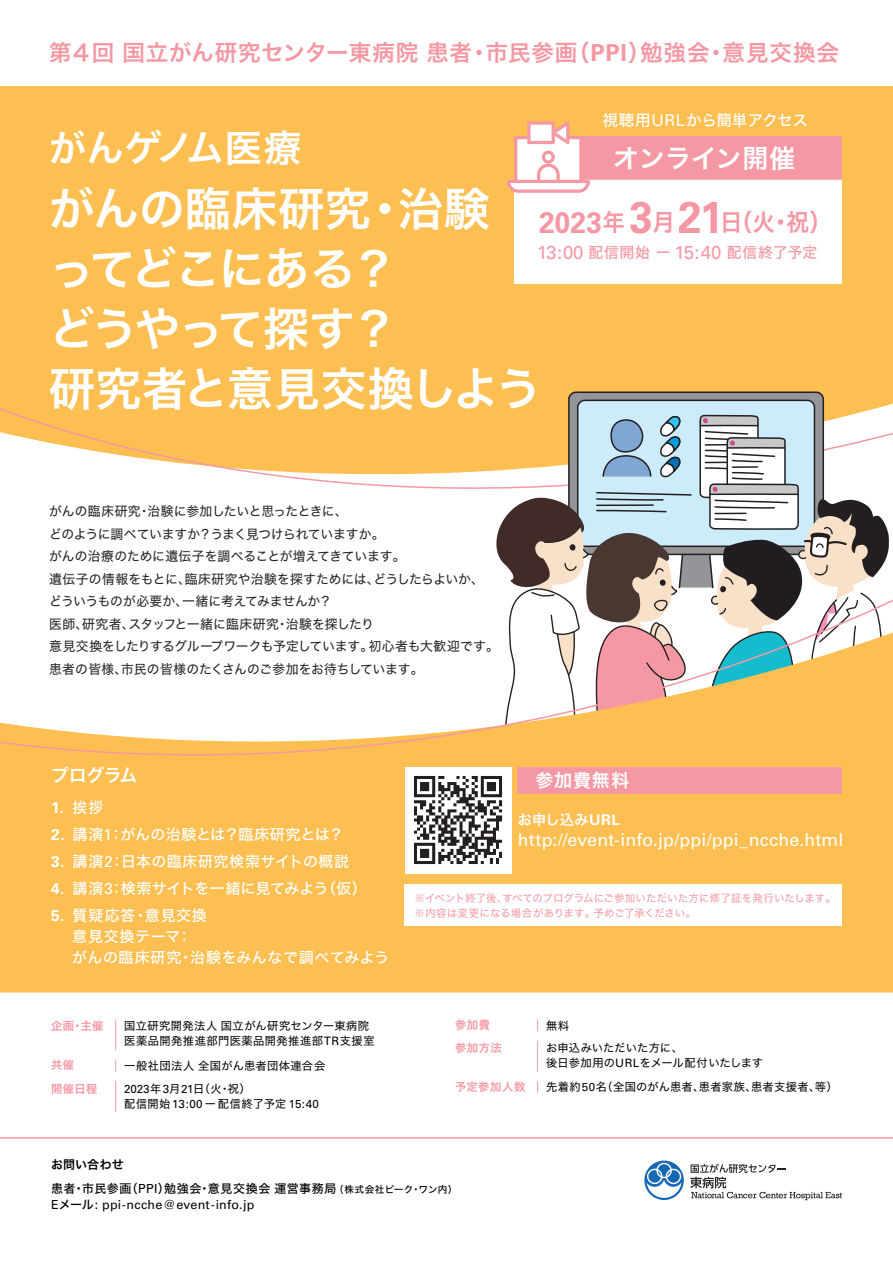
<style>
.page{position:relative;width:893px;height:1263px;background:#fff}
.page>*{position:absolute;margin:0;border:0;box-sizing:border-box;transform-origin:0 0}
.t1{font:45.9px/60px "Hira Kaku Pro W6";letter-spacing:-.015em;color:#fff}
.t2{font:37.2px "Hira Kaku Pro W6";letter-spacing:.01em;color:#fff}
.t3{font:25.95px "Hira Kaku Pro W6";letter-spacing:.005em;color:#fff}
.t4{font:23.7px "Hira Kaku Pro W6";color:#f598a3;scale:.95 1}
.t5{font:22.5px "Hira Kaku Pro W6";letter-spacing:.035em;color:#f598a3}
.t6{font:18px "Hira Kaku Pro W6";letter-spacing:.015em;color:#fff}
.t7{font:17.7px "Univers";letter-spacing:.01em;color:#fff}
.t8{font:15.6px "Hira Kaku Std W5";letter-spacing:-.02em;color:#fff}
.t9{font:700 15.6px "Univers";color:#fff}
.t10{font:15px/21px "Hira Kaku Std W5";letter-spacing:.035em;color:#fff}
.t11{font:15px "Hira Kaku Std W5";color:#fff}
.t12{font:15px "Hira Kaku Std W5";letter-spacing:.035em;color:#f598a3}
.t13{font:14.25px "Hira Kaku Pro W6";letter-spacing:.005em;color:#fff}
.t14{font:13.05px/22.5px "Hira Kaku Std W4";letter-spacing:-.01em;color:#231f20}
.t15{font:12.45px "Univers";letter-spacing:.015em;color:#000001}
.t16{font:12px "Hira Kaku Std W5";letter-spacing:.05em;color:#000001}
.t17{font:12px "Hira Kaku Pro W6";letter-spacing:.015em;color:#000001}
.t18{font:11.25px/15px "Hira Kaku Std W4";letter-spacing:.035em;color:#000001}
.t19{font:11.25px/21.8px "Hira Kaku Std W4";letter-spacing:.01em;color:#000001}
.t20{font:11.25px "Hira Kaku Std W4";letter-spacing:.015em;color:#000001}
.t21{font:11.25px/23.1px "Hira Kaku Pro W6";letter-spacing:.055em;color:#f598a3}
.t22{font:10.5px/15px "Hira Kaku Std W4";color:#f598a3}
.s1{font-family:"Univers";font-weight:700;font-size:23.4px}
.s2{font-family:"Univers";font-size:16.2px}
.s3{font-family:"Univers";font-weight:700;font-size:29.55px}
.s4{font-family:"Univers";font-weight:700;font-size:44.4px}
.s5{font-family:"Univers";font-size:18.6px}
.s6{font-family:"Hira Kaku Std W5";font-weight:400;font-size:15px}
.s7{font-family:"Univers";font-weight:700;font-size:15.6px}
.s8{font-family:"Univers";font-size:15.6px}
.s9{font-family:"Univers";font-size:11.55px}
.s10{font-family:"Univers";font-weight:700;font-size:14.85px}
.s11{font-family:"Univers";font-size:12.45px}
.s12{font-size:9.6px}
.s13{font-family:"Hira Kaku Std W5";font-size:12px}
</style>
<div class="page">
<div style="left:0;top:86px;width:893px;height:167px;background:#fdbf51"></div>
<svg style="left:0;top:253px;width:893px;height:236px;background:#fdc35e"></svg>
<div style="left:569px;top:392px;width:254px;height:162px;background:#939598;border-radius:7px"></div>
<div style="left:568px;top:391px;width:256px;height:164px;border:2px solid #231f20;border-radius:7px"></div>
<div style="left:578px;top:400px;width:236px;height:146px;background:#ccecfb;border-radius:7px"></div>
<div style="left:577px;top:400px;width:238px;height:147px;border:2px solid #231f20;border-radius:7px"></div>
<hr style="left:0;top:1137px;width:893px;height:2px;background:#f598a3">
<svg style="left:488px;top:414px;width:402px;height:93px"></svg>
<div style="left:0;top:507px;width:893px;height:485px;background:#fdbf51"></div>
<svg style="left:0;top:519px;width:893px;height:263px"></svg>
<div style="left:518px;top:767px;width:324px;height:27px;background:#f598a3"></div>
<svg style="left:644px;top:1160px;width:40px;height:40px"></svg>
<svg style="left:647px;top:1163px;width:34px;height:35px"></svg>
<svg style="left:690px;top:1163px;width:152px;height:37px"></svg>
<div style="left:405px;top:884px;width:437px;height:42px;background:#fff"></div>
<div style="left:514px;top:180px;width:328px;height:104px;background:#fff"></div>
<svg style="left:507px;top:121px;width:335px;height:72px"></svg>
<div style="left:405px;top:767px;width:106px;height:106px;background:#fff"></div>
<svg style="left:414px;top:776px;width:88px;height:88px"></svg>
<hr style="left:115px;top:1019px;width:1px;height:31px;background:#f598a3">
<hr style="left:115px;top:1081px;width:1px;height:31px;background:#f598a3">
<svg style="left:115px;top:1059px;width:1px;height:12px"></svg>
<svg style="left:537px;top:1019px;width:1px;height:12px"></svg>
<svg style="left:537px;top:1081px;width:1px;height:12px"></svg>
<hr style="left:537px;top:1041px;width:1px;height:30px;background:#f598a3">
<h3 class="t5" style="left:49px;top:32px;width:791px">第４回国立がん研究センター東病院患者・市民参画（<span class="s1">PPI</span>）勉強会・意見交換会</h3>
<p class="t8" style="left:602px;top:108px;width:207px">視聴用<span class="s2">URL</span>から簡単アクセス</p>
<h3 class="t3" style="left:613px;top:135px;width:184px">オンライン開催</h3>
<h3 class="t4" style="left:539px;top:201px;width:310px"><span class="s3">2023</span>年 <span class="s4">3</span>月<span class="s4">21</span>日（火・祝）</h3>
<p class="t12" style="left:537px;top:241px;width:282px"><span class="s5">13:00</span> 配信開始ー <span class="s5">15:40</span> 配信終了予定</p>
<h2 class="t2" style="left:49px;top:114px;width:254px">がんゲノム医療</h2>
<h1 class="t1" style="left:49px;top:177px;width:494px">がんの臨床研究・治験ってどこにある？<br>どうやって探す？<br>研究者と意見交換しよう</h1>
<p class="t14" style="left:49px;top:500px;width:451px">がんの臨床研究・治験に参加したいと思ったときに、<br>どのように調べていますか？うまく見つけられていますか。<br>がんの治療のために遺伝子を調べることが増えてきています。<br>遺伝子の情報をもとに、臨床研究や治験を探すためには、どうしたらよいか、どういうものが必要か、一緒に考えてみませんか？<br>医師、研究者、スタッフと一緒に臨床研究・治験を探したり<br>意見交換をしたりするグループワークも予定しています。初心者も大歓迎です。患者の皆様、市民の皆様のたくさんのご参加をお待ちしています。</p>
<h3 class="t6" style="left:51px;top:759px;width:88px">プログラム</h3>
<h3 class="t6" style="left:535px;top:764px;width:95px">参加費無料</h3>
<p class="t9" style="left:51px;top:798px;width:54px">1. <span class="s6">挨拶</span></p>
<p class="t10" style="left:51px;top:824px;width:294px"><span class="s7">2.</span> 講演<span class="s8">1</span>：がんの治験とは？臨床研究とは？</p>
<p class="t10" style="left:51px;top:851px;width:300px"><span class="s7">3.</span> 講演<span class="s8">2</span>：日本の臨床研究検索サイトの概説</p>
<p class="t11" style="left:51px;top:877px;width:317px"><span class="s7">4.</span> 講演<span class="s8">3</span>：検索サイトを一緒に見てみよう（仮）</p>
<p class="t10" style="left:72px;top:905px;width:318px;text-indent:-21px"><span class="s7">5.</span> 質疑応答・意見交換<br>意見交換テーマ：<br>がんの臨床研究・治験をみんなで調べてみよう</p>
<p class="t21" style="left:51px;top:1014px;width:54px">企画・主催</p>
<p class="t21" style="left:51px;top:1053px;width:48px">共催<br>開催日程</p>
<p class="t18" style="left:124px;top:1018px;width:252px">国立研究開発法人国立がん研究センター東病院医薬品開発推進部門医薬品開発推進部<span class="s9">TR</span>支援室</p>
<p class="t18" style="left:124px;top:1055px;width:203px;line-height:22.6px">一般社団法人全国がん患者団体連合会<br><span class="s9">2023</span>年<span class="s9">3</span>月<span class="s9">21</span>日（火・祝）</p>
<p class="t18" style="left:124px;top:1096px;width:196px">配信開始<span class="s9">13:00</span> ー配信終了予定 <span class="s9">15:40</span></p>
<p class="t17" style="left:51px;top:1154px;width:74px">お問い合わせ</p>
<p class="t13" style="left:518px;top:806px;width:103px">お申し込み<span class="s10">URL</span></p>
<h3 class="t7" style="left:518px;top:829px;width:327px">http://event-info.jp/ppi/ppi_ncche.html</h3>
<p class="t22" style="left:415px;top:890px;width:423px">※イベント終了後、すべてのプログラムにご参加いただいた方に修了証を発行いたします。※内容は変更になる場合があります。予めご了承ください。</p>
<p class="t21" style="left:455px;top:1013px;width:48px;line-height:22.2px">参加費参加方法</p>
<p class="t21" style="left:455px;top:1075px;width:72px">予定参加人数</p>
<p class="t19" style="left:546px;top:1015px;width:138px">無料<br>お申込みいただいた方に、</p>
<p class="t19" style="left:546px;top:1051px;width:218px">後日参加用の<span class="s9">URL</span>をメール配付いたします</p>
<p class="t20" style="left:546px;top:1079px;width:293px">先着約<span class="s9">50</span>名（全国のがん患者、患者家族、患者支援者、等）</p>
<p class="t16" style="left:51px;top:1179px;width:408px">患者・市民参画（<span class="s11">PPI</span>）勉強会・意見交換会運営事務局<span class="s12">（株式会社ピーク・ワン内）</span></p>
<p class="t15" style="left:51px;top:1197px;width:205px">E<span class="s13">メール</span>: ppi-ncche@event-info.jp</p>
</div>
